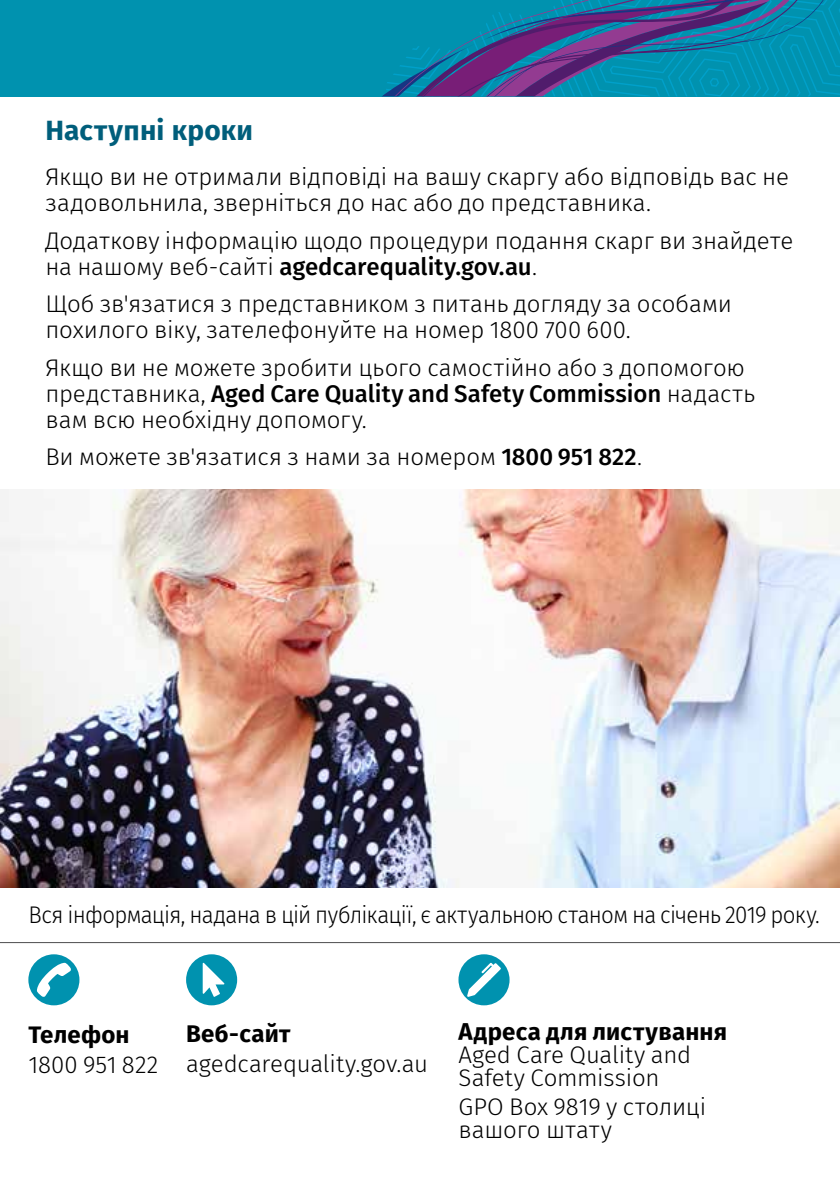
<style>
.page{position:relative;width:840px;height:1191px;background:#fff}
.page>*{position:absolute;margin:0;border:0;box-sizing:border-box;transform-origin:0 0}
.t1{font:700 28px "Fira Sans";letter-spacing:.005em;color:#005e7b}
.t2{font:300 24px/26px "Fira Sans";letter-spacing:-.01em;color:#000}
.t3{font:300 24px "Fira Sans";letter-spacing:-.03em;color:#000;scale:.93 1}
.t4{font:700 24px "Fira Sans";letter-spacing:.01em;color:#000}
.s1{font-weight:500}
</style>
<div class="page">
<hr style="left:0;top:942px;width:839px;height:1px;background:#4d4d4f">
<div style="left:28px;top:954px;width:51px;height:51px;background:#0092af;border-radius:50%"></div>
<svg style="left:37px;top:962px;width:34px;height:35px"></svg>
<div style="left:186px;top:954px;width:51px;height:51px;background:#0092af;border-radius:50%"></div>
<svg style="left:202px;top:962px;width:22px;height:34px"></svg>
<div style="left:458px;top:954px;width:51px;height:51px;background:#0092af;border-radius:50%"></div>
<svg style="left:467px;top:962px;width:33px;height:34px"></svg>
<div style="left:0;top:0;width:839px;height:96px;background:#0092af"></div>
<svg style="left:385px;top:0;width:454px;height:96px"></svg>
<img style="left:0;top:489px;width:839px;height:399px">
<p class="t1" style="left:45px;top:106px;width:209px">Наступні кроки</p>
<p class="t2" style="left:45px;top:164px;width:744px">Якщо ви не отримали відповіді на вашу скаргу або відповідь вас не задовольнила, зверніться до нас або до представника.</p>
<p class="t2" style="left:45px;top:227px;width:749px">Додаткову інформацію щодо процедури подання скарг ви знайдете на нашому веб-сайті <span class="s1">agedcarequality.gov.au</span>.</p>
<p class="t2" style="left:45px;top:291px;width:687px">Щоб зв'язатися з представником з питань догляду за особами похилого віку, зателефонуйте на номер 1800 700 600.</p>
<p class="t2" style="left:45px;top:354px;width:710px">Якщо ви не можете зробити цього самостійно або з допомогою представника, <span class="s1">Aged Care Quality and Safety Commission</span> надасть вам всю необхідну допомогу.</p>
<p class="t2" style="left:45px;top:443px;width:598px">Ви можете зв'язатися з нами за номером <span class="s1">1800 951 822</span>.</p>
<p class="t3" style="left:28px;top:898px;width:852px">Вся інформація, надана в цій публікації, є актуальною станом на січень 2019 року.</p>
<p class="t4" style="left:28px;top:1014px;width:103px">Телефон</p>
<p class="t2" style="left:28px;top:1051px;width:131px">1800 951 822</p>
<p class="t4" style="left:186px;top:1013px;width:106px">Веб-сайт</p>
<p class="t2" style="left:186px;top:1050px;width:243px">agedcarequality.gov.au</p>
<p class="t4" style="left:458px;top:1011px;width:270px">Адреса для листування</p>
<p class="t2" style="left:458px;top:1043px;width:234px;line-height:23px">Aged Care Quality and<br>Safety Commission</p>
<p class="t2" style="left:458px;top:1094px;width:249px;line-height:23px">GPO Box 9819 у столиці вашого штату</p>
</div>
